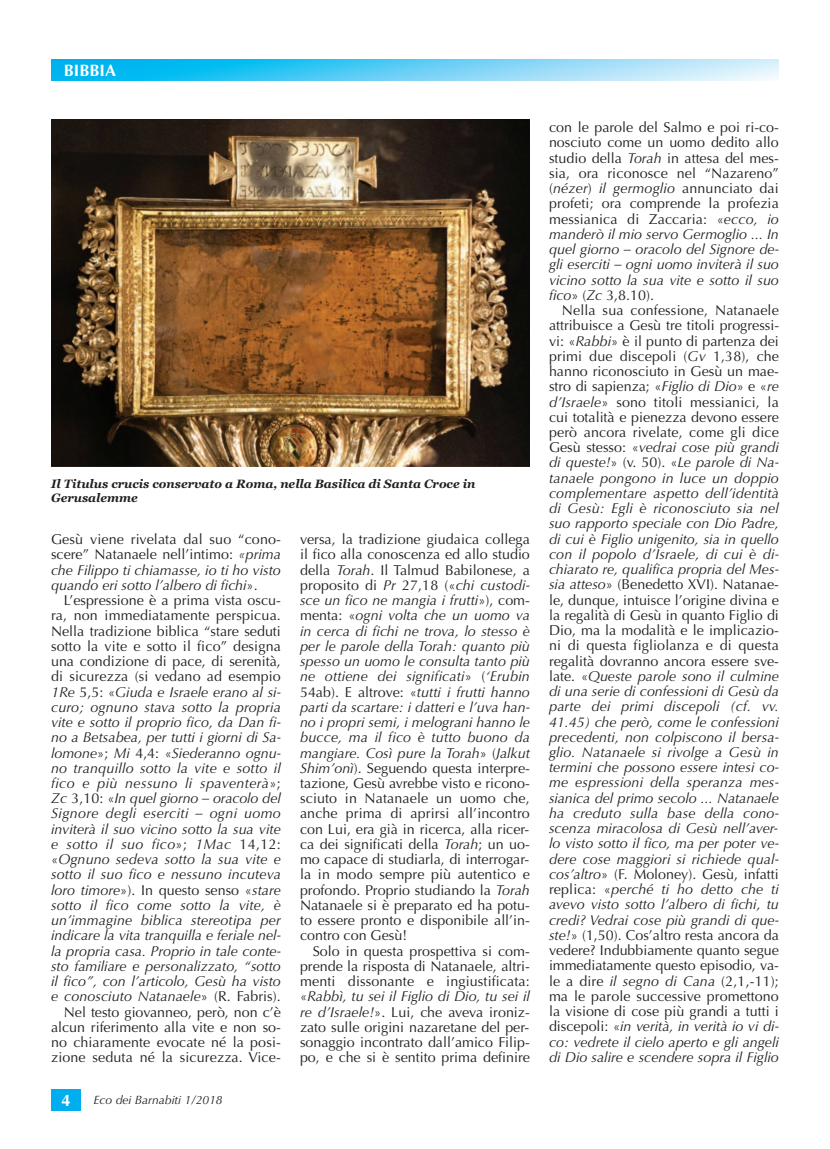
<style>
.page{position:relative;width:830px;height:1149px;background:#fff}
.page>*{position:absolute;margin:0;border:0;box-sizing:border-box;transform-origin:0 0}
.t1{font:700 16.5px "Optima";color:#fff}
.t2{font:italic 14.25px/15.1px "Optima";color:#231f20;text-align:justify}
.t3{font:14.25px/15.1px "Optima";color:#231f20;text-align:justify}
.t4{font:italic 700 12px/14.2px "Georgia";color:#231f20}
.t5{font:italic 12px "Optima";color:#231f20}
.s1{font-style:normal}
.s2{font-style:italic}
</style>
<div class="page">
<svg style="left:51px;top:60px;width:727px;height:21px;background:#66d0f5"></svg>
<div style="left:51px;top:1089px;width:30px;height:21px;background:#00aeef"></div>
<img style="left:51px;top:119px;width:478px;height:347px">
<p class="t1" style="left:64px;top:61px;width:54px">BIBBIA</p>
<p class="t4" style="left:51px;top:476px;width:426px">Il Titulus crucis conservato a Roma, nella Basilica di Santa Croce in<br>Gerusalemme</p>
<p class="t2" style="left:51px;top:531px;width:231px"><span class="s1">Gesù viene rivelata dal suo “cono&shy;scere” Natanaele nell’intimo:</span> «prima che Filippo ti chiamasse, io ti ho visto quando eri sotto l’albero di fichi<span class="s1">».</span></p>
<p class="t2" style="left:51px;top:592px;width:231px;text-align:right"><span class="s1">L’espressione è a prima vista oscu&shy;ra, non immediatamente perspicua.<br>Nella tradizione biblica “stare seduti sotto la vite e sotto il fico” designa una condizione di pace, di serenità, di sicurezza (si vedano ad esempio </span>1Re <span class="s1">5,5: «</span>Giuda e Israele erano al si&shy;curo; ognuno stava sotto la propria vite e sotto il proprio fico, da Dan fi&shy;no a Betsabea, per tutti i giorni di Sa&shy;lomone<span class="s1">»;</span> Mi <span class="s1">4,4: «</span>Siederanno ognu&shy;no tranquillo sotto la vite e sotto il fico e più nessuno li spaventerà<span class="s1">»; </span>Zc <span class="s1">3,10: «</span>In quel giorno – oracolo del Signore degli eserciti – ogni uomo inviterà il suo vicino sotto la sua vite e sotto il suo fico<span class="s1">»;</span> 1Mac <span class="s1">14,12: «</span>Ognuno sedeva sotto la sua vite e sotto il suo fico e nessuno incuteva loro timore<span class="s1">»). In questo senso «</span>stare sotto il fico come sotto la vite, è un’immagine biblica stereotipa per indicare la vita tranquilla e feriale nel&shy;la propria casa. Proprio in tale conte&shy;sto familiare e personalizzato, “sotto il fico”, con l’articolo, Gesù ha visto e conosciuto Natanaele<span class="s1">» (R. Fabris).<br>Nel testo giovanneo, però, non c’è alcun riferimento alla vite e non so&shy;no chiaramente evocate né la posi&shy;zione seduta né la sicurezza. Vice-</span></p>
<p class="t1" style="left:61px;top:1089px;width:11px">4</p>
<p class="t5" style="left:94px;top:1092px;width:130px">Eco dei Barnabiti 1/2018</p>
<p class="t3" style="left:300px;top:532px;width:231px">versa, la tradizione giudaica collega il fico alla conoscenza ed allo studio della <span class="s2">Torah</span>. Il Talmud Babilonese, a proposito di <span class="s2">Pr</span> 27,18 («<span class="s2">chi custodi&shy;sce un fico ne mangia i frutti</span>»), com&shy;menta: «<span class="s2">ogni volta che un uomo va in cerca di fichi ne trova, lo stesso è per le parole della Torah: quanto più spesso un uomo le consulta tanto più ne ottiene dei significati</span>» (<span class="s2">‘Erubin </span>54ab). E altrove: «<span class="s2">tutti i frutti hanno parti da scartare: i datteri e l’uva han&shy;no i propri semi, i melograni hanno le bucce, ma il fico è tutto buono da mangiare. Così pure la Torah</span>» (<span class="s2">Jalkut Shim’onì</span>). Seguendo questa interpre&shy;tazione, Gesù avrebbe visto e ricono&shy;sciuto in Natanaele un uomo che, anche prima di aprirsi all’incontro con Lui, era già in ricerca, alla ricer&shy;ca dei significati della <span class="s2">Torah</span>; un uo&shy;mo capace di studiarla, di interrogar&shy;la in modo sempre più autentico e profondo. Proprio studiando la <span class="s2">Torah </span>Natanaele si è preparato ed ha potu&shy;to essere pronto e disponibile all’in&shy;contro con Gesù!</p>
<p class="t3" style="left:300px;top:943px;width:231px;text-indent:13px">Solo in questa prospettiva si com&shy;prende la risposta di Natanaele, altri&shy;menti dissonante e ingiustificata: «<span class="s2">Rabbì, tu sei il Figlio di Dio, tu sei il re d’Israele!</span>». Lui, che aveva ironiz&shy;zato sulle origini nazaretane del per&shy;sonaggio incontrato dall’amico Filip&shy;po, e che si è sentito prima definire</p>
<p class="t3" style="left:548px;top:120px;width:231px">con le parole del Salmo e poi ri-co&shy;nosciuto come un uomo dedito allo studio della <span class="s2">Torah</span> in attesa del mes&shy;sia, ora riconosce nel “Nazareno” (<span class="s2">nézer</span>) <span class="s2">il germoglio</span> annunciato dai profeti; ora comprende la profezia messianica di Zaccaria: «<span class="s2">ecco, io manderò il mio servo Germoglio ... In quel giorno – oracolo del Signore de&shy;gli eserciti – ogni uomo inviterà il suo vicino sotto la sua vite e sotto il suo fico</span>» (<span class="s2">Zc</span> 3,8.10).</p>
<p class="t2" style="left:548px;top:303px;width:231px;text-indent:13px"><span class="s1">Nella sua confessione, Natanaele attribuisce a Gesù tre titoli progressi&shy;vi: «</span>Rabbi<span class="s1">» è il punto di partenza dei primi due discepoli (</span>Gv <span class="s1">1,38), che hanno riconosciuto in Gesù un mae&shy;stro di sapienza; «</span>Figlio di Dio<span class="s1">» e «</span>re d’Israele<span class="s1">» sono titoli messianici, la cui totalità e pienezza devono essere però ancora rivelate, come gli dice Gesù stesso: «</span>vedrai cose più grandi di queste!<span class="s1">» (v. 50). «</span>Le parole di Na&shy;tanaele pongono in luce un doppio complementare aspetto dell’identità di Gesù: Egli è riconosciuto sia nel suo rapporto speciale con Dio Padre, di cui è Figlio unigenito, sia in quello con il popolo d’Israele, di cui è di&shy;chiarato re, qualifica propria del Mes&shy;sia atteso<span class="s1">» (Benedetto XVI). Natanae&shy;le, dunque, intuisce l’origine divina e la regalità di Gesù in quanto Figlio di Dio, ma la modalità e le implicazio&shy;ni di questa figliolanza e di questa regalità dovranno ancora essere sve&shy;late. «</span>Queste parole sono il culmine di una serie di confessioni di Gesù da parte dei primi discepoli (cf. vv.<br>41.45) che però, come le confessioni precedenti, non colpiscono il bersa&shy;glio. Natanaele si rivolge a Gesù in termini che possono essere intesi co&shy;me espressioni della speranza mes&shy;sianica del primo secolo ... Natanaele ha creduto sulla base della cono&shy;scenza miracolosa di Gesù nell’aver&shy;lo visto sotto il fico, ma per poter ve&shy;dere cose maggiori si richiede qual&shy;cos’altro<span class="s1">» (F. Moloney). Gesù, infatti replica: «</span>perché ti ho detto che ti avevo visto sotto l’albero di fichi, tu credi? Vedrai cose più grandi di que&shy;ste!<span class="s1">» (1,50). Cos’altro resta ancora da vedere? Indubbiamente quanto segue immediatamente questo episodio, va&shy;le a dire</span> il segno di Cana <span class="s1">(2,1,-11); ma le parole successive promettono la visione di cose più grandi a tutti i discepoli: «</span>in verità, in verità io vi di&shy;co: vedrete il cielo aperto e gli angeli di Dio salire e scendere sopra il Figlio</p>
</div>
